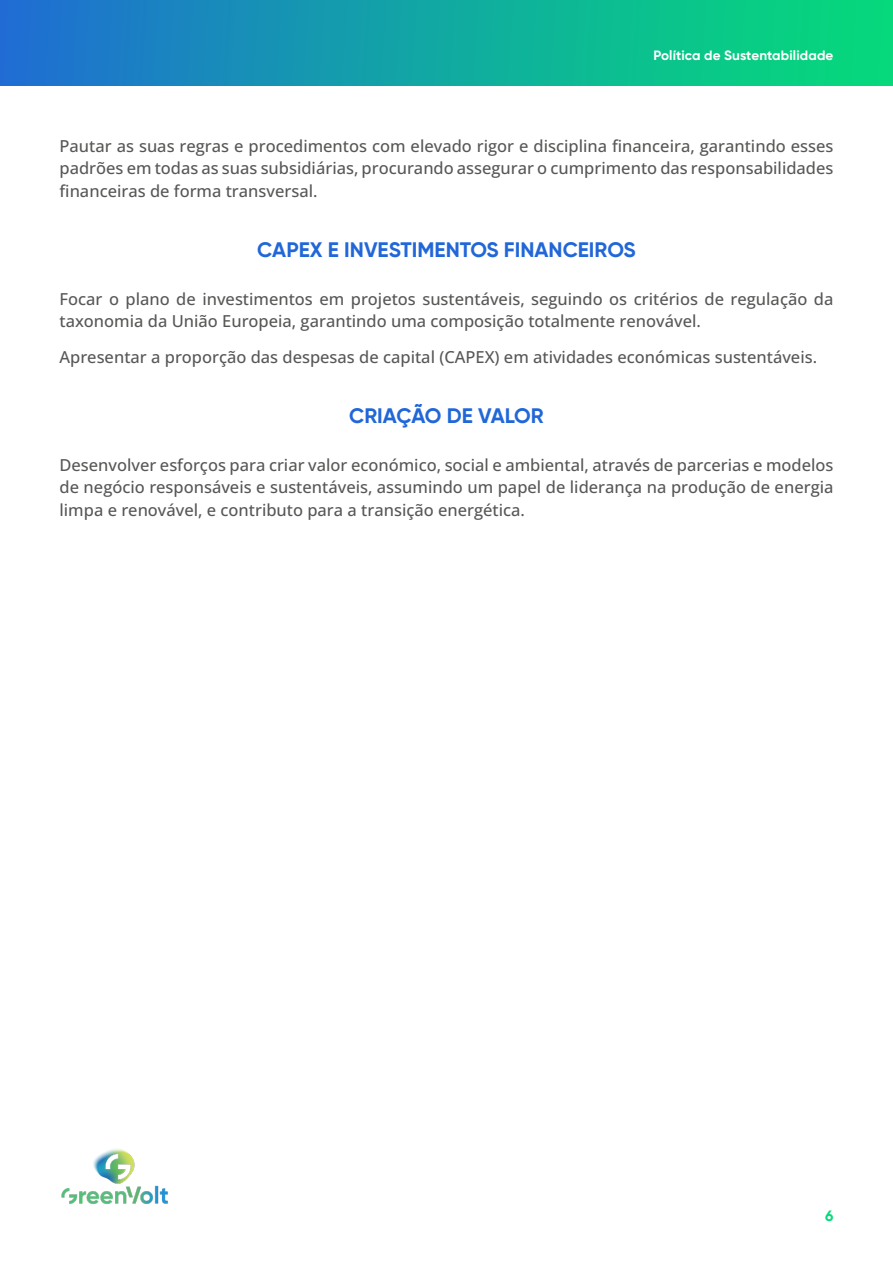
<style>
.page{position:relative;width:893px;height:1263px;background:#fff}
.page>*{position:absolute;margin:0;border:0;box-sizing:border-box;transform-origin:0 0}
.t1{font:700 21px "Gilroy";color:#2167d8}
.t2{font:500 16.5px/22.5px "Open Sans";color:#575756;text-align:justify}
.t3{font:700 15px "Gilroy";color:#05db79}
.t4{font:700 13.5px "Gilroy";letter-spacing:.01em;color:#fff}
</style>
<div class="page">
<div style="left:0;top:0;width:893px;height:85px;background:linear-gradient(to right,#1f70d1,#04df76)"></div>
<img style="left:61px;top:1149px;width:107px;height:55px">
<p class="t4" style="left:653px;top:46px;width:181px">Política de Sustentabilidade</p>
<p class="t2" style="left:60px;top:134px;width:775px">Pautar as suas regras e procedimentos com elevado rigor e disciplina financeira, garantindo esses padrões em todas as suas subsidiárias, procurando assegurar o cumprimento das responsabilidades financeiras de forma transversal.</p>
<p class="t1" style="left:257px;top:237px;width:380px">CAPEX E INVESTIMENTOS FINANCEIROS</p>
<p class="t2" style="left:60px;top:287px;width:775px">Focar o plano de investimentos em projetos sustentáveis, seguindo os critérios de regulação da taxonomia da União Europeia, garantindo uma composição totalmente renovável.</p>
<p class="t2" style="left:60px;top:345px;width:759px">Apresentar a proporção das despesas de capital (CAPEX) em atividades económicas sustentáveis.</p>
<p class="t1" style="left:349px;top:402px;width:196px">CRIAÇÃO DE VALOR</p>
<p class="t2" style="left:60px;top:453px;width:775px">Desenvolver esforços para criar valor económico, social e ambiental, através de parcerias e modelos de negócio responsáveis e sustentáveis, assumindo um papel de liderança na produção de energia limpa e renovável, e contributo para a transição energética.</p>
<p class="t3" style="left:825px;top:1206px;width:10px">6</p>
</div>
